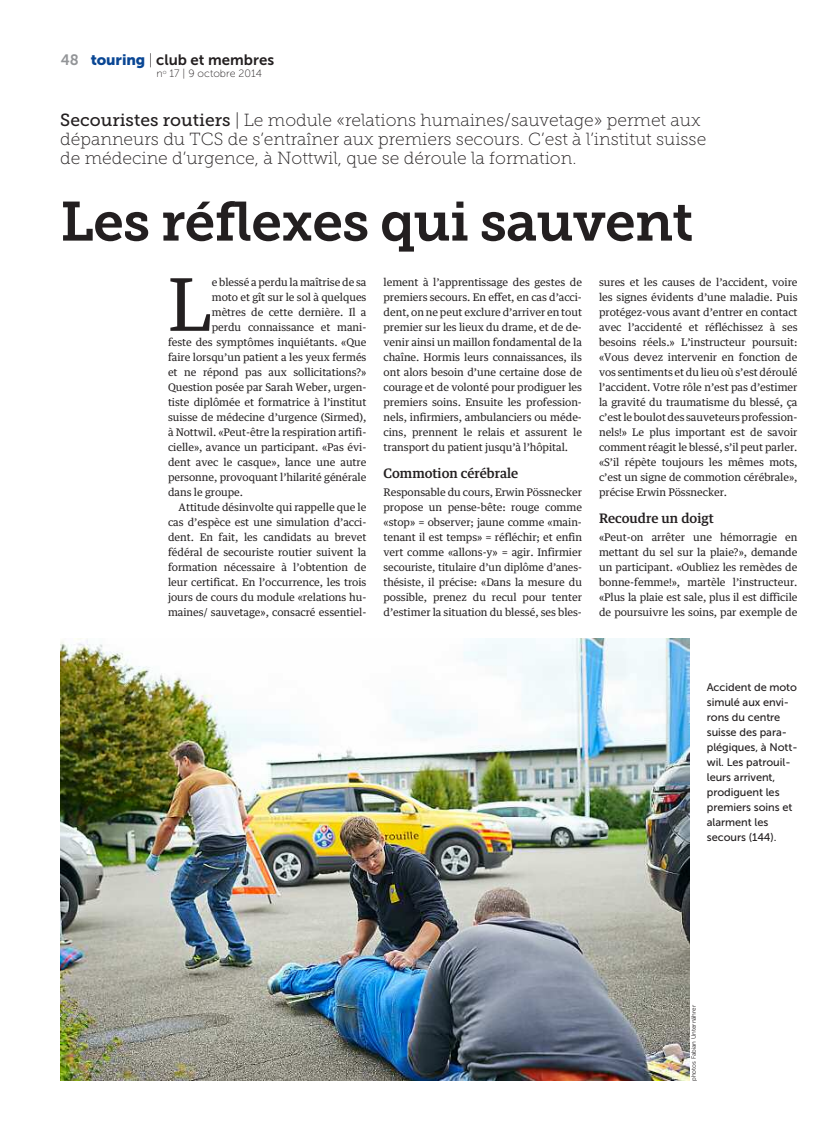
<style>
.page{position:relative;width:833px;height:1134px;background:#fff}
.page>*{position:absolute;margin:0;border:0;box-sizing:border-box;transform-origin:0 0}
.t1{font:72.88px "Guardian Text Egyp";color:#231f20}
.t2{font:55px "Museo Slab 700";letter-spacing:-.015em;color:#231f20}
.t3{font:17.5px/18.8px "Museo Slab 100";color:#231f20}
.t4{font:15px "Museo Sans 700";color:#231f20}
.t5{font:15px "Museo Sans 700";color:#939598}
.t6{font:500 13.12px "Guardian Text Egyp";color:#231f20}
.t7{font:11px/15px "Museo Sans 500";letter-spacing:-.005em;color:#231f20}
.t8{font:10.62px "Museo Sans 100";color:#231f20}
.t9{font:10.5px/15px "Guardian Text Egyp";letter-spacing:-.005em;color:#231f20;text-align:justify}
.t10{font:6.25px "Museo Sans 300";letter-spacing:-.005em;color:#231f20}
.s1{font-family:"Museo Sans 900";color:#094694}
.s2{font-family:"Museo Sans 100"}
.s3{font-family:"Museo Slab 500"}
</style>
<div class="page">
<img style="left:60px;top:639px;width:630px;height:442px">
<h3 class="t5" style="left:61px;top:51px;width:20px">48</h3>
<h3 class="t4" style="left:91px;top:51px;width:185px"><span class="s1">touring</span> <span class="s2">|</span> club et membres</h3>
<p class="t8" style="left:156px;top:68px;width:107px">n<sup>o</sup> 17 | 9 octobre 2014</p>
<h3 class="t3" style="left:60px;top:112px;width:647px"><span class="s3">Secouristes routiers</span> | Le module «relations humaines/sauvetage» permet aux dépanneurs du TCS de s’entraîner aux premiers secours. C’est à l’institut suisse de médecine d’urgence, à Nottwil, que se déroule la formation.</h3>
<h2 class="t2" style="left:60px;top:202px;width:634px">Les réflexes qui sauvent</h2>
<p class="t9" style="left:599px;top:275px;width:200px">sures et les causes de l’accident, voire les signes évidents d’une maladie. Puis protégez-vous avant d’entrer en contact avec l’accidenté et réfléchissez à ses besoins réels.» L’instructeur poursuit: «Vous devez intervenir en fonction de vos sentiments et du lieu où s’est déroulé l’accident. Votre rôle n’est pas d’estimer la gravité du traumatisme du blessé, ça c’estleboulotdes sauveteursprofession&shy;nels!» Le plus important est de savoir comment réagit le blessé, s’il peut parler. «S’il répète toujours les mêmes mots, c’est un signe de commotion cérébrale», précise Erwin Pössnecker.</p>
<p class="t6" style="left:599px;top:513px;width:116px">Recoudre un doigt</p>
<p class="t9" style="left:599px;top:530px;width:200px">«Peut-on arrêter une hémorragie en mettant du sel sur la plaie?», demande un participant. «Oubliez les remèdes de bonne-femme!», martèle l’instructeur. «Plus la plaie est sale, plus il est difficile de poursuivre les soins, par exemple de</p>
<h1 class="t1" style="left:168px;top:274px;width:46px">L</h1>
<p class="t9" style="left:212px;top:275px;width:156px">e blessé a perdu la maîtrise de sa</p>
<p class="t9" style="left:383px;top:275px;width:200px">lement à l’apprentissage des gestes de premiers secours. En effet, en cas d’acci&shy;dent, on ne peut exclure d’arriver en tout premier sur les lieux du drame, et de de&shy;venir ainsi un maillon fondamental de la chaîne. Hormis leurs connaissances, ils ont alors besoin d’une certaine dose de courage et de volonté pour prodiguer les premiers soins. Ensuite les profession&shy;nels, infirmiers, ambulanciers ou méde&shy;cins, prennent le relais et assurent le transport du patient jusqu’à l’hôpital.</p>
<p class="t6" style="left:383px;top:468px;width:136px">Commotion cérébrale</p>
<p class="t9" style="left:383px;top:485px;width:200px">Responsable du cours, Erwin Pössnecker propose un pense-bête: rouge comme «stop» = observer; jaune comme «main&shy;tenant il est temps» = réfléchir; et enfin vert comme «allons-y» = agir. Infirmier secouriste, titulaire d’un diplôme d’anes&shy;thésiste, il précise: «Dans la mesure du possible, prenez du recul pour tenter d’estimer la situation du blessé, ses bles-</p>
<p class="t9" style="left:212px;top:290px;width:156px">moto et gît sur le sol à quelques</p>
<p class="t9" style="left:212px;top:305px;width:156px">mètres de cette dernière. Il a</p>
<p class="t9" style="left:212px;top:320px;width:156px">perdu connaissance et mani-</p>
<p class="t9" style="left:168px;top:335px;width:200px">feste des symptômes inquiétants. «Que</p>
<p class="t9" style="left:168px;top:350px;width:200px">faire lorsqu’un patient a les yeux fermés</p>
<p class="t9" style="left:168px;top:365px;width:200px">et ne répond pas aux sollicitations?»</p>
<p class="t9" style="left:168px;top:380px;width:200px">Question posée par Sarah Weber, urgen-</p>
<p class="t9" style="left:168px;top:395px;width:200px">tiste diplômée et formatrice à l’institut</p>
<p class="t9" style="left:168px;top:410px;width:200px">suisse de médecine d’urgence (Sirmed),</p>
<p class="t9" style="left:168px;top:425px;width:200px">à Nottwil. «Peut-être la respiration artifi-</p>
<p class="t9" style="left:168px;top:440px;width:200px">cielle», avance un participant. «Pas évi-</p>
<p class="t9" style="left:168px;top:455px;width:200px">dent avec le casque», lance une autre</p>
<p class="t9" style="left:168px;top:470px;width:200px">personne, provoquant l’hilarité générale</p>
<p class="t9" style="left:168px;top:485px;width:77px">dans le groupe.</p>
<p class="t9" style="left:179px;top:500px;width:189px">Attitude désinvolte qui rappelle que le</p>
<p class="t9" style="left:168px;top:515px;width:200px">cas d’espèce est une simulation d’acci-</p>
<p class="t9" style="left:168px;top:530px;width:200px">dent. En fait, les candidats au brevet</p>
<p class="t9" style="left:168px;top:545px;width:200px">fédéral de secouriste routier suivent la</p>
<p class="t9" style="left:168px;top:560px;width:200px">formation nécessaire à l’obtention de</p>
<p class="t9" style="left:168px;top:575px;width:200px">leur certificat. En l’occurrence, les trois</p>
<p class="t9" style="left:168px;top:590px;width:200px">jours de cours du module «relations hu-</p>
<p class="t9" style="left:168px;top:605px;width:200px">maines/ sauvetage», consacré essentiel-</p>
<p class="t7" style="left:707px;top:679px;width:92px">Accident de moto simulé aux envi&shy;rons du centre suisse des para&shy;plégiques, à Nott&shy;wil. Les patrouil&shy;leurs arrivent, prodiguent les premiers soins et alarment les secours (144).</p>
<p class="t10" style="left:690px;top:1081px;width:77px;rotate:-90deg">photos Fabian Unternährer</p>
</div>
